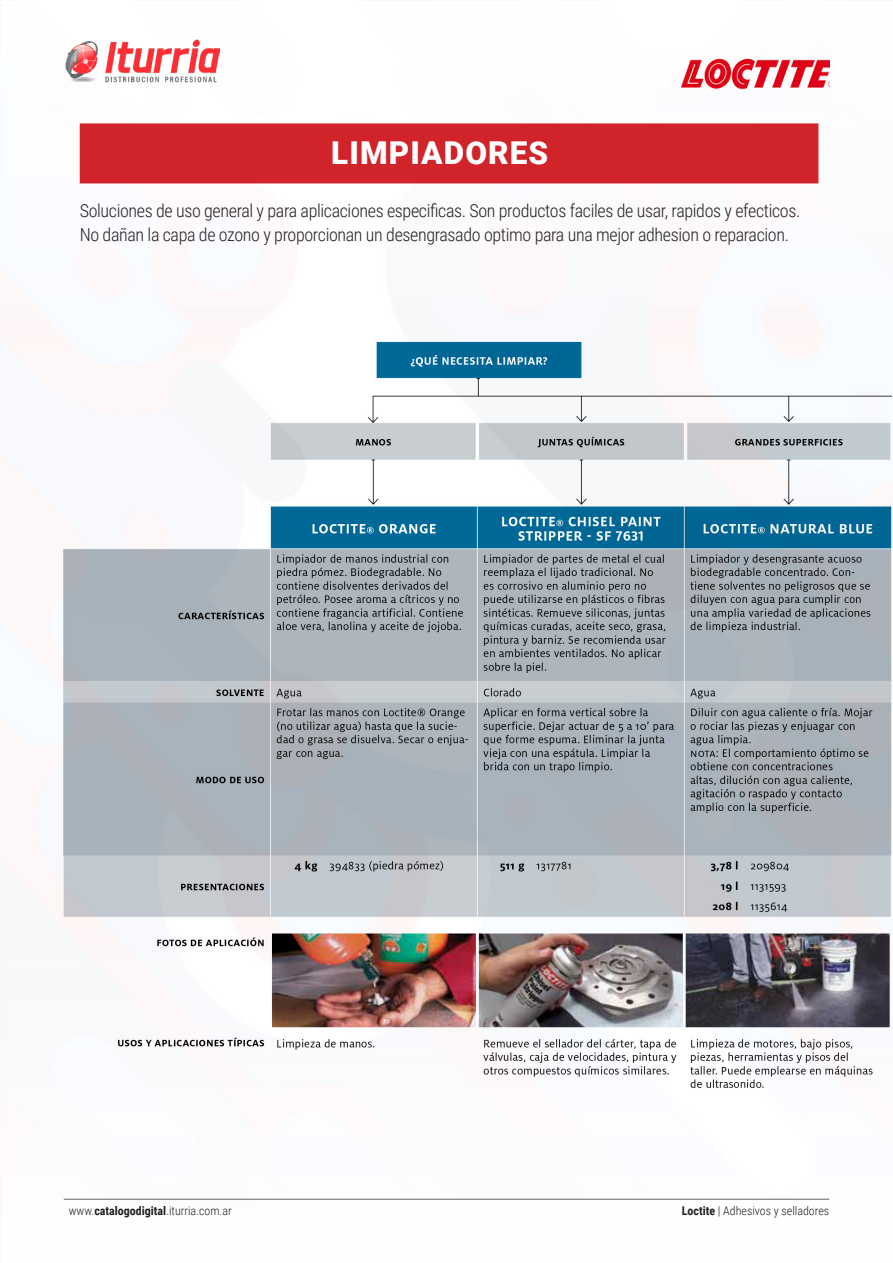
<style>
.page{position:relative;width:893px;height:1263px;background:#fff}
.page>*{position:absolute;margin:0;border:0;box-sizing:border-box;transform-origin:0 0}
.t1{font:900 31.5px "Roboto";letter-spacing:.035em;color:#fff}
.t2{font:300 18px/24px "Roboto Condensed";letter-spacing:-.02em;color:#231f20}
.t3{font:300 12px "Roboto Condensed";color:#231f20}
.s1{font-weight:700}
</style>
<div class="page">
<hr style="left:64px;top:1199px;width:765px;height:1px;background:#636366">
<img style="left:680px;top:58px;width:149px;height:32px">
<img style="left:65px;top:39px;width:155px;height:44px">
<img style="left:62px;top:341px;width:829px;height:858px">
<div style="left:80px;top:123px;width:738px;height:60px;background:#d1232a"></div>
<p class="t1" style="left:331px;top:131px;width:218px">LIMPIADORES</p>
<p class="t2" style="left:80px;top:197px;width:722px">Soluciones de uso general y para aplicaciones especificas. Son productos faciles de usar, rapidos y efecticos.<br>No dañan la capa de ozono y proporcionan un desengrasado optimo para una mejor adhesion o reparacion.</p>
<p class="t3" style="left:69px;top:1202px;width:165px">www.<span class="s1">catalogodigital</span>.iturria.com.ar</p>
<p class="t3" style="left:682px;top:1202px;width:149px"><span class="s1">Loctite</span> | Adhesivos y selladores</p>
</div>
